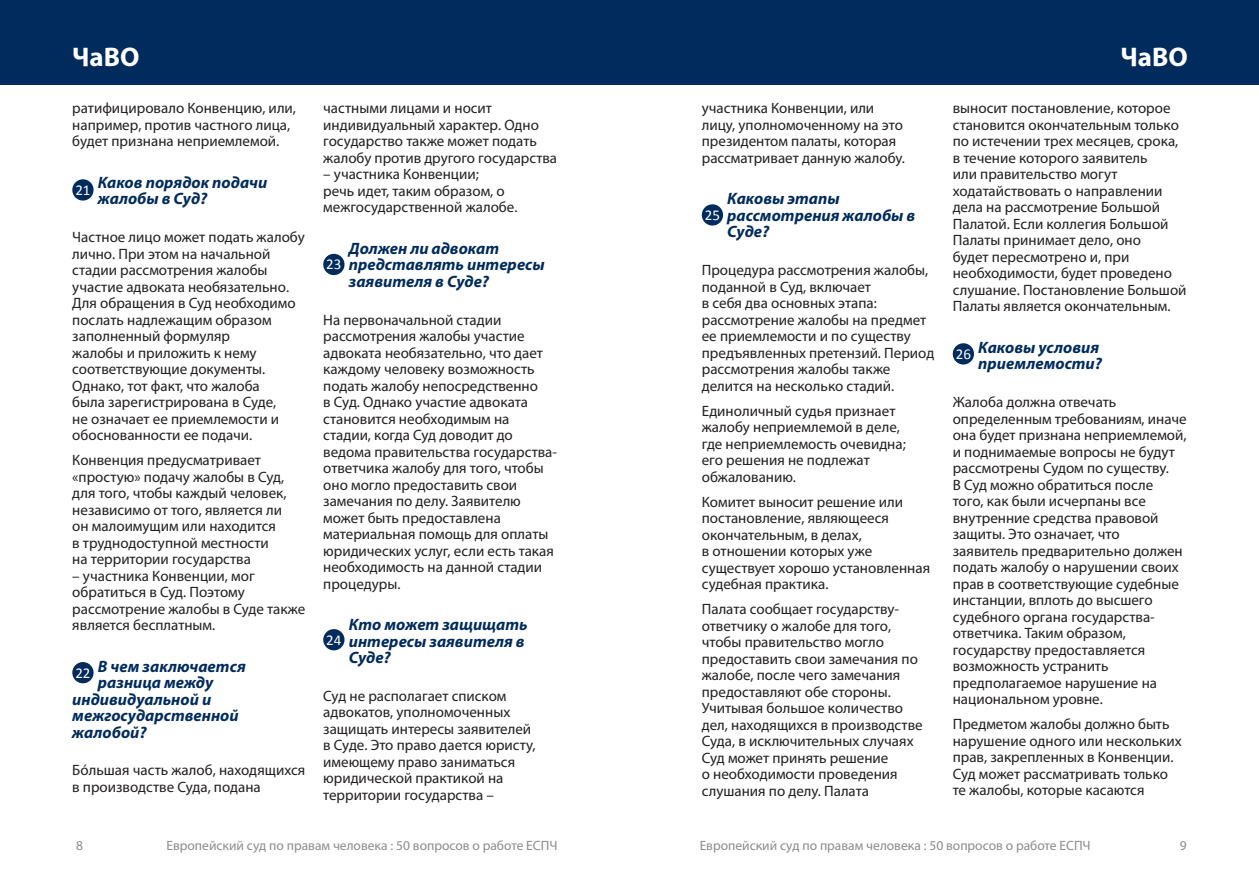
<style>
.page{position:relative;width:1259px;height:893px;background:#fff}
.page>*{position:absolute;margin:0;border:0;box-sizing:border-box;transform-origin:0 0}
.t1{font:700 27px "Myriad Pro";color:#fff}
.FAQ_-_Question{font:italic 700 16.5px/16.5px "Myriad Pro";color:#002b5c}
.FAQ_-_Texte{font:15px/16.5px "Myriad Pro";color:#231f20}
.t2{font:15px "Calibri";color:#fff}
.t3{font:13.5px "Myriad Pro";color:#8a8c8f}
.s1{font-family:"Calibri";font-weight:400;font-style:normal;font-size:15px;color:#fff}
</style>
<div class="page">
<div style="left:0;top:0;width:1259px;height:85px;background:#002b5c"></div>
<div style="left:72px;top:179px;width:22px;height:22px;background:#002b5c;border-radius:50%"></div>
<div style="left:72px;top:662px;width:22px;height:21px;background:#002b5c;border-radius:50%"></div>
<div style="left:323px;top:254px;width:21px;height:21px;background:#002b5c;border-radius:50%"></div>
<div style="left:323px;top:629px;width:21px;height:21px;background:#002b5c;border-radius:50%"></div>
<div style="left:702px;top:204px;width:21px;height:22px;background:#002b5c;border-radius:50%"></div>
<div style="left:952px;top:343px;width:22px;height:21px;background:#002b5c;border-radius:50%"></div>
<h1 class="t1" style="left:72px;top:39px;width:69px">ЧаВО</h1>
<h1 class="t1" style="left:1120px;top:39px;width:69px">ЧаВО</h1>
<p class="FAQ_-_Texte" style="left:72px;top:100px;width:225px">ратифицировало Конвенцию, или, например, против частного лица, будет признана неприемлемой.</p>
<p class="t2" style="left:75px;top:180px;width:17px">21</p>
<p class="FAQ_-_Question" style="left:98px;top:173px;width:171px">Каков порядок подачи жалобы в Суд?</p>
<p class="FAQ_-_Texte" style="left:72px;top:229px;width:234px">Частное лицо может подать жалобу лично. При этом на начальной стадии рассмотрения жалобы участие адвоката необязательно.<br>Для обращения в Суд необходимо послать надлежащим образом заполненный формуляр<br>жалобы и приложить к нему соответствующие документы.<br>Однако, тот факт, что жалоба<br>была зарегистрирована в Суде,<br>не означает ее приемлемости и обоснованности ее подачи.</p>
<p class="FAQ_-_Texte" style="left:72px;top:452px;width:216px">Конвенция предусматривает «простую» подачу жалобы в Суд, для того, чтобы каждый человек, независимо от того, является ли он малоимущим или находится в труднодоступной местности на территории государства</p>
<p class="FAQ_-_Texte" style="left:72px;top:567px;width:234px">– участника Конвенции, мог обратиться в Суд. Поэтому рассмотрение жалобы в Суде также является бесплатным.</p>
<p class="t2" style="left:75px;top:663px;width:17px">22</p>
<p class="FAQ_-_Question" style="left:98px;top:657px;width:149px">В чем заключается</p>
<p class="FAQ_-_Question" style="left:98px;top:674px;width:117px">разница между</p>
<p class="FAQ_-_Question" style="left:72px;top:690px;width:140px">индивидуальной и</p>
<p class="FAQ_-_Question" style="left:72px;top:707px;width:168px">межгосударственной</p>
<p class="FAQ_-_Question" style="left:72px;top:723px;width:76px">жалобой?</p>
<p class="FAQ_-_Texte" style="left:72px;top:762px;width:235px">Бóльшая часть жалоб, находящихся в производстве Суда, подана</p>
<p class="FAQ_-_Texte" style="left:323px;top:100px;width:235px">частными лицами и носит индивидуальный характер. Одно государство также может подать жалобу против другого государства</p>
<p class="FAQ_-_Texte" style="left:323px;top:166px;width:196px">– участника Конвенции;<br>речь идет, таким образом, о межгосударственной жалобе.</p>
<p class="FAQ_-_Question" style="left:349px;top:239px;width:152px">Должен ли адвокат</p>
<p class="FAQ_-_Question" style="left:326px;top:256px;width:220px"><span class="s1">23</span> представлять интересы</p>
<p class="FAQ_-_Question" style="left:349px;top:272px;width:142px">заявителя в Суде?</p>
<p class="FAQ_-_Texte" style="left:323px;top:311px;width:235px">На первоначальной стадии рассмотрения жалобы участие адвоката необязательно, что дает каждому человеку возможность подать жалобу непосредственно<br>в Суд. Однако участие адвоката становится необходимым на стадии, когда Суд доводит до ведома правительства государства&shy;ответчика жалобу для того, чтобы оно могло предоставить свои замечания по делу. Заявителю может быть предоставлена материальная помощь для оплаты юридических услуг, если есть такая необходимость на данной стадии процедуры.</p>
<p class="FAQ_-_Question" style="left:349px;top:616px;width:180px">Кто может защищать интересы заявителя в<br>Суде?</p>
<p class="FAQ_-_Texte" style="left:323px;top:687px;width:214px">Суд не располагает списком адвокатов, уполномоченных защищать интересы заявителей в Суде. Это право дается юристу, имеющему право заниматься юридической практикой на территории государства –</p>
<p class="t2" style="left:326px;top:630px;width:17px">24</p>
<p class="FAQ_-_Texte" style="left:702px;top:100px;width:205px">участника Конвенции, или лицу, уполномоченному на это президентом палаты, которая рассматривает данную жалобу.</p>
<p class="FAQ_-_Question" style="left:727px;top:190px;width:114px">Каковы этапы</p>
<p class="FAQ_-_Question" style="left:705px;top:206px;width:212px"><span class="s1">25</span> рассмотрения жалобы в</p>
<p class="FAQ_-_Question" style="left:727px;top:223px;width:44px">Суде?</p>
<p class="FAQ_-_Texte" style="left:702px;top:262px;width:234px">Процедура рассмотрения жалобы, поданной в Суд, включает<br>в себя два основных этапа: рассмотрение жалобы на предмет ее приемлемости и по существу предъявленных претензий. Период рассмотрения жалобы также делится на несколько стадий.</p>
<p class="FAQ_-_Texte" style="left:702px;top:402px;width:205px">Единоличный судья признает жалобу неприемлемой в деле, где неприемлемость очевидна; его решения не подлежат обжалованию.</p>
<p class="FAQ_-_Texte" style="left:702px;top:493px;width:230px">Комитет выносит решение или постановление, являющееся окончательным, в делах,<br>в отношении которых уже существует хорошо установленная судебная практика.</p>
<p class="FAQ_-_Texte" style="left:702px;top:601px;width:222px">Палата сообщает государству&shy;ответчику о жалобе для того, чтобы правительство могло предоставить свои замечания по жалобе, после чего замечания предоставляют обе стороны.<br>Учитывая большое количество дел, находящихся в производстве<br>Суда, в исключительных случаях<br>Суд может принять решение<br>о необходимости проведения слушания по делу. Палата</p>
<p class="FAQ_-_Texte" style="left:952px;top:100px;width:235px">выносит постановление, которое становится окончательным только по истечении трех месяцев, срока, в течение которого заявитель<br>или правительство могут ходатайствовать о направлении дела на рассмотрение Большой<br>Палатой. Если коллегия Большой<br>Палаты принимает дело, оно<br>будет пересмотрено и, при необходимости, будет проведено слушание. Постановление Большой<br>Палаты является окончательным.</p>
<p class="t2" style="left:955px;top:344px;width:17px">26</p>
<p class="FAQ_-_Question" style="left:978px;top:338px;width:125px">Каковы условия приемлемости?</p>
<p class="FAQ_-_Texte" style="left:952px;top:394px;width:235px">Жалоба должна отвечать определенным требованиям, иначе она будет признана неприемлемой, и поднимаемые вопросы не будут рассмотрены Судом по существу.<br>В Суд можно обратиться после того, как были исчерпаны все внутренние средства правовой защиты. Это означает, что заявитель предварительно должен подать жалобу о нарушении своих прав в соответствующие судебные инстанции, вплоть до высшего судебного органа государства&shy;ответчика. Таким образом, государству предоставляется возможность устранить предполагаемое нарушение на национальном уровне.</p>
<p class="FAQ_-_Texte" style="left:952px;top:716px;width:230px">Предметом жалобы должно быть нарушение одного или нескольких прав, закрепленных в Конвенции.<br>Суд может рассматривать только те жалобы, которые касаются</p>
<p class="t3" style="left:76px;top:837px;width:8px">8</p>
<p class="t3" style="left:166px;top:837px;width:392px">Европейский суд по правам человека : 50 вопросов о работе ЕСПЧ</p>
<p class="t3" style="left:699px;top:837px;width:392px">Европейский суд по правам человека : 50 вопросов о работе ЕСПЧ</p>
<p class="t3" style="left:1179px;top:837px;width:8px">9</p>
</div>
